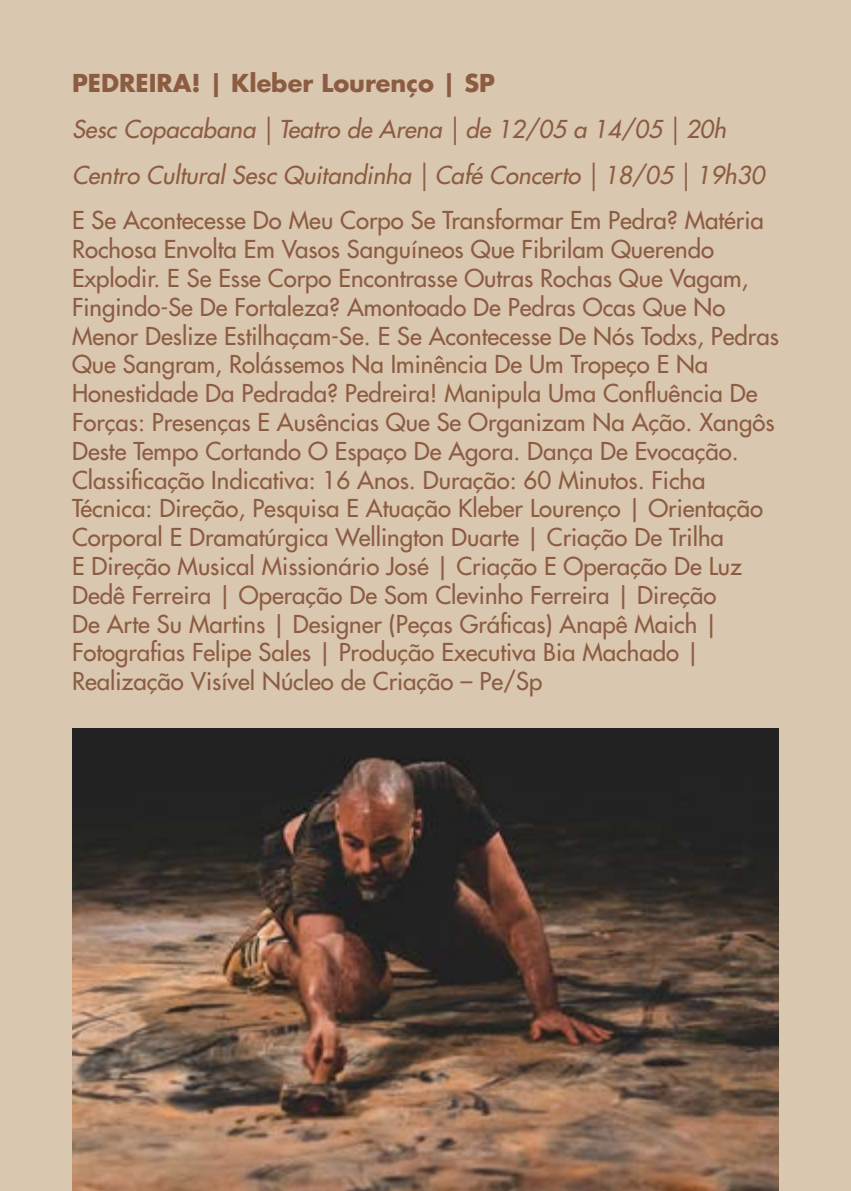
<style>
.page{position:relative;width:851px;height:1191px;background:#fff}
.page>*{position:absolute;margin:0;border:0;box-sizing:border-box;transform-origin:0 0}
.t1{font:500 24px/28.8px "Futura Std";color:#8c5c42}
.t2{font:italic 500 24px/45.8px "Futura Std";color:#8c5c42}
.t3{font:700 24px "Futura Std";color:#8c5c42}
</style>
<div class="page">
<div style="left:0;top:0;width:850px;height:1191px;background:#d9c7b0"></div>
<img style="left:72px;top:729px;width:706px;height:462px">
<p class="t3" style="left:72px;top:67px;width:424px">PEDREIRA! | Kleber Lourenço | SP</p>
<p class="t2" style="left:72px;top:106px;width:694px">Sesc Copacabana | Teatro de Arena | de 12/05 a 14/05 | 20h<br>Centro Cultural Sesc Quitandinha | Café Concerto | 18/05 | 19h30</p>
<p class="t1" style="left:72px;top:206px;width:708px">E Se Acontecesse Do Meu Corpo Se Transformar Em Pedra? Matéria Rochosa Envolta Em Vasos Sanguíneos Que Fibrilam Querendo Explodir. E Se Esse Corpo Encontrasse Outras Rochas Que Vagam, Fingindo-Se De Fortaleza? Amontoado De Pedras Ocas Que No Menor Deslize Estilhaçam-Se. E Se Acontecesse De Nós Todxs, Pedras Que Sangram, Rolássemos Na Iminência De Um Tropeço E Na Honestidade Da Pedrada? Pedreira! Manipula Uma Confluência De Forças: Presenças E Ausências Que Se Organizam Na Ação. Xangôs Deste Tempo Cortando O Espaço De Agora. Dança De Evocação.<br>Classificação Indicativa: 16 Anos. Duração: 60 Minutos. Ficha Técnica: Direção, Pesquisa E Atuação Kleber Lourenço | Orientação Corporal E Dramatúrgica Wellington Duarte | Criação De Trilha<br>E Direção Musical Missionário José | Criação E Operação De Luz Dedê Ferreira | Operação De Som Clevinho Ferreira | Direção<br>De Arte Su Martins | Designer (Peças Gráficas) Anapê Maich | Fotografias Felipe Sales | Produção Executiva Bia Machado | Realização Visível Núcleo de Criação – Pe/Sp</p>
</div>
